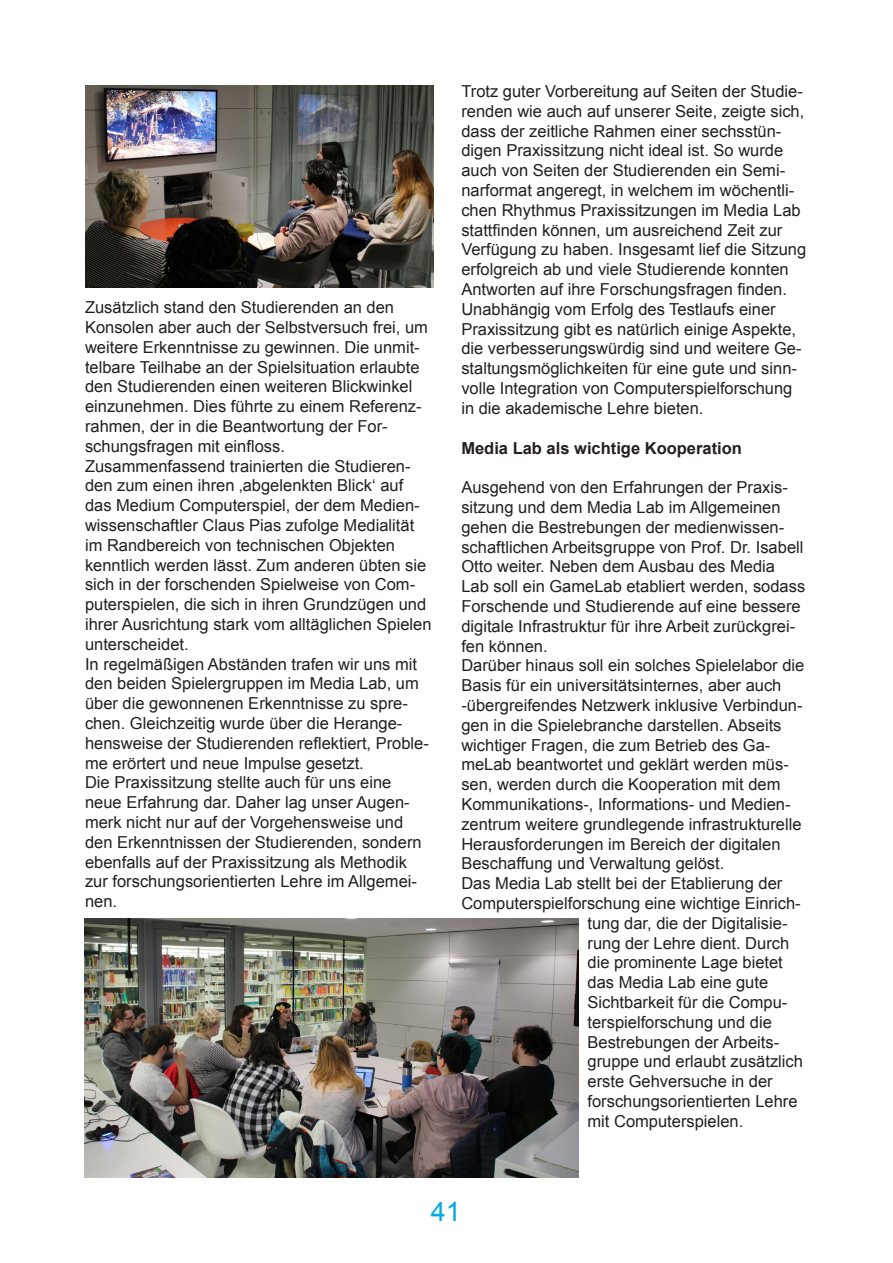
<style>
.page{position:relative;width:893px;height:1263px;background:#fff}
.page>*{position:absolute;margin:0;border:0;box-sizing:border-box;transform-origin:0 0}
.t1{font:27px "Arial";color:#00a9e0}
.t2{font:16.5px/19.8px "Arial";color:#231f20}
.t3{font:700 16.5px "Arial";color:#231f20}
</style>
<div class="page">
<img style="left:85px;top:85px;width:348px;height:203px">
<img style="left:84px;top:918px;width:495px;height:260px">
<p class="t2" style="left:85px;top:298px;width:344px">Zusätzlich stand den Studierenden an den Konsolen aber auch der Selbstversuch frei, um weitere Erkenntnisse zu gewinnen. Die unmit&shy;telbare Teilhabe an der Spielsituation erlaubte den Studierenden einen weiteren Blickwinkel einzunehmen. Dies führte zu einem Referenz&shy;rahmen, der in die Beantwortung der For&shy;schungsfragen mit einfloss.</p>
<p class="t2" style="left:85px;top:456px;width:348px">Zusammenfassend trainierten die Studieren&shy;den zum einen ihren ‚abgelenkten Blick‘ auf das Medium Computerspiel, der dem Medien&shy;wissenschaftler Claus Pias zufolge Medialität im Randbereich von technischen Objekten kenntlich werden lässt. Zum anderen übten sie sich in der forschenden Spielweise von Com&shy;puterspielen, die sich in ihren Grundzügen und ihrer Ausrichtung stark vom alltäglichen Spielen unterscheidet.</p>
<p class="t2" style="left:85px;top:654px;width:345px">In regelmäßigen Abständen trafen wir uns mit den beiden Spielergruppen im Media Lab, um über die gewonnenen Erkenntnisse zu spre&shy;chen. Gleichzeitig wurde über die Herange&shy;hensweise der Studierenden reflektiert, Proble&shy;me erörtert und neue Impulse gesetzt.</p>
<p class="t2" style="left:85px;top:773px;width:338px">Die Praxissitzung stellte auch für uns eine neue Erfahrung dar. Daher lag unser Augen&shy;merk nicht nur auf der Vorgehensweise und den Erkenntnissen der Studierenden, sondern ebenfalls auf der Praxissitzung als Methodik zur forschungsorientierten Lehre im Allgemei&shy;nen.</p>
<p class="t2" style="left:461px;top:82px;width:346px">Trotz guter Vorbereitung auf Seiten der Studie&shy;renden wie auch auf unserer Seite, zeigte sich, dass der zeitliche Rahmen einer sechsstün&shy;digen Praxissitzung nicht ideal ist. So wurde auch von Seiten der Studierenden ein Semi&shy;narformat angeregt, in welchem im wöchentli&shy;chen Rhythmus Praxissitzungen im Media Lab stattfinden können, um ausreichend Zeit zur Verfügung zu haben. Insgesamt lief die Sitzung erfolgreich ab und viele Studierende konnten Antworten auf ihre Forschungsfragen finden.<br>Unabhängig vom Erfolg des Testlaufs einer Praxissitzung gibt es natürlich einige Aspekte, die verbesserungswürdig sind und weitere Ge&shy;staltungsmöglichkeiten für eine gute und sinn&shy;volle Integration von Computerspielforschung in die akademische Lehre bieten.</p>
<p class="t3" style="left:461px;top:437px;width:282px">Media Lab als wichtige Kooperation</p>
<p class="t2" style="left:461px;top:478px;width:345px">Ausgehend von den Erfahrungen der Praxis&shy;sitzung und dem Media Lab im Allgemeinen gehen die Bestrebungen der medienwissen&shy;schaftlichen Arbeitsgruppe von Prof. Dr. Isabell Otto weiter. Neben dem Ausbau des Media Lab soll ein GameLab etabliert werden, sodass Forschende und Studierende auf eine bessere digitale Infrastruktur für ihre Arbeit zurückgrei&shy;fen können.</p>
<p class="t2" style="left:461px;top:656px;width:344px">Darüber hinaus soll ein solches Spielelabor die Basis für ein universitätsinternes, aber auch -übergreifendes Netzwerk inklusive Verbindun&shy;gen in die Spielebranche darstellen. Abseits wichtiger Fragen, die zum Betrieb des Ga&shy;meLab beantwortet und geklärt werden müs&shy;sen, werden durch die Kooperation mit dem Kommunikations-, Informations- und Medien&shy;zentrum weitere grundlegende infrastrukturelle Herausforderungen im Bereich der digitalen Beschaffung und Verwaltung gelöst.</p>
<p class="t2" style="left:461px;top:874px;width:322px">Das Media Lab stellt bei der Etablierung der</p>
<p class="t2" style="left:461px;top:893px;width:341px">Computerspielforschung eine wichtige Einrich-</p>
<p class="t2" style="left:587px;top:913px;width:201px">tung dar, die der Digitalisie-</p>
<p class="t2" style="left:587px;top:933px;width:203px">rung der Lehre dient. Durch</p>
<p class="t2" style="left:587px;top:953px;width:197px">die prominente Lage bietet</p>
<p class="t2" style="left:587px;top:973px;width:182px">das Media Lab eine gute</p>
<p class="t2" style="left:587px;top:992px;width:201px">Sichtbarkeit für die Compu-</p>
<p class="t2" style="left:587px;top:1012px;width:186px">terspielforschung und die</p>
<p class="t2" style="left:587px;top:1032px;width:193px">Bestrebungen der Arbeits-</p>
<p class="t2" style="left:587px;top:1052px;width:217px">gruppe und erlaubt zusätzlich</p>
<p class="t2" style="left:587px;top:1072px;width:187px">erste Gehversuche in der</p>
<p class="t2" style="left:587px;top:1091px;width:212px">forschungsorientierten Lehre</p>
<p class="t2" style="left:587px;top:1111px;width:157px">mit Computerspielen.</p>
<h1 class="t1" style="left:431px;top:1193px;width:32px">41</h1>
</div>
